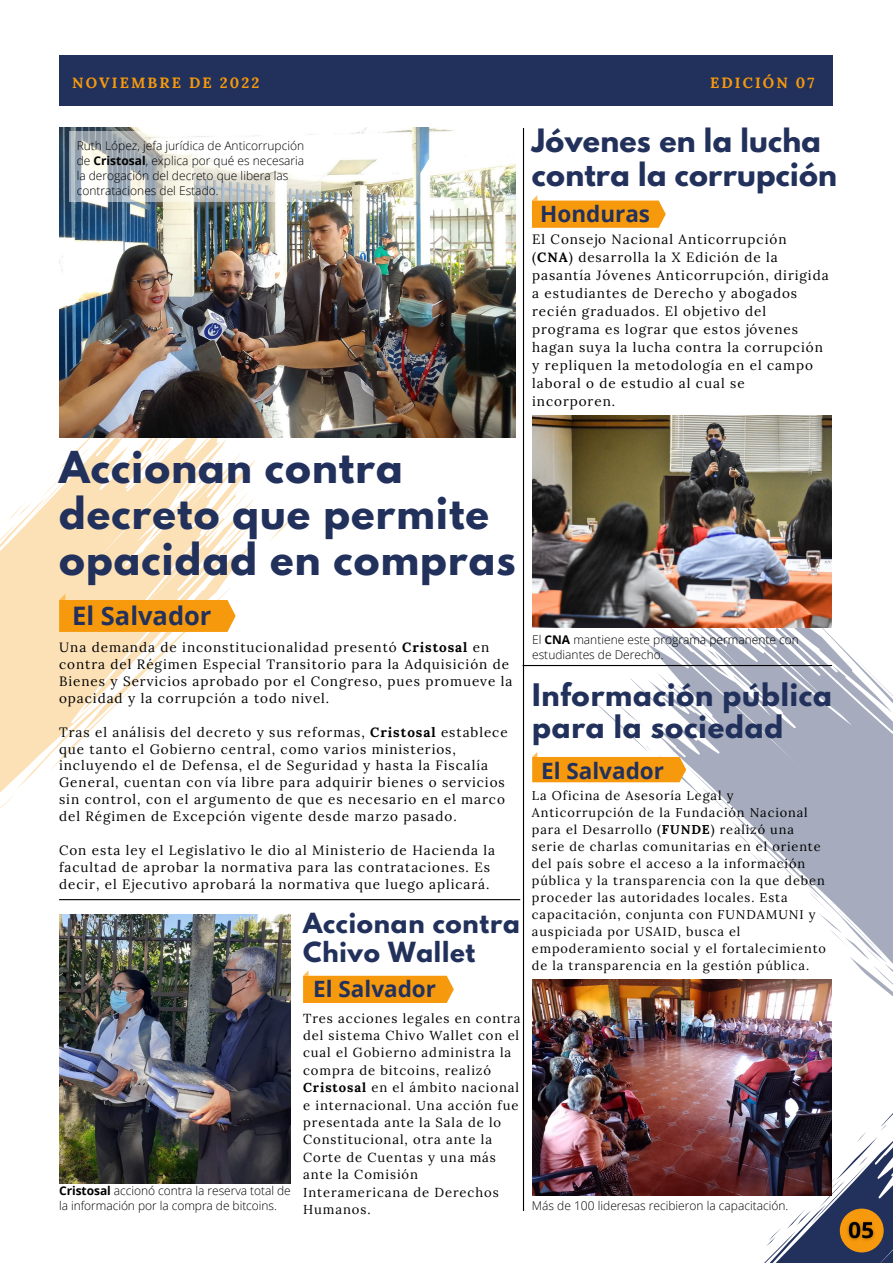
<style>
.page{position:relative;width:893px;height:1264px;background:#fff}
.page>*{position:absolute;margin:0;border:0;box-sizing:border-box;transform-origin:0 0}
.t1{font:700 39px/46px "League Spartan";letter-spacing:.03em;color:#22315c}
.t2{font:700 28.5px/33.8px "League Spartan";letter-spacing:.01em;color:#22315c}
.t3{font:700 27.45px/32.1px "League Spartan";letter-spacing:.03em;color:#22315c}
.t4{font:700 25.5px "Open Sans";color:#22315c}
.t5{font:700 24.6px/28.8px "League Spartan";letter-spacing:.03em;color:#22315c}
.t6{font:700 22.5px "Open Sans";color:#22315c}
.t7{font:700 14.85px "Lora";letter-spacing:.14em;color:#f7990c}
.t8{font:13.5px/16.8px "Lora";letter-spacing:.07em;color:#000}
.t9{font:13.05px/17.4px "Lora";letter-spacing:.07em;color:#000}
.t10{font:12.75px/17px "Lora";letter-spacing:.07em;color:#000}
.t11{font:300 12px/15px "Open Sans";color:#000}
.s1{font-weight:700}
</style>
<div class="page">
<svg style="left:0;top:438px;width:300px;height:371px"></svg>
<svg style="left:666px;top:1070px;width:227px;height:192px"></svg>
<svg style="left:839px;top:1208px;width:44px;height:44px"></svg>
<img style="left:842px;top:1208px;width:37px;height:43px">
<img style="left:59px;top:127px;width:456px;height:311px">
<hr style="left:59px;top:899px;width:461px;height:1px;background:#000">
<svg style="left:69px;top:131px;width:252px;height:71px"></svg>
<hr style="left:523px;top:128px;width:1px;height:1082px;background:#000">
<img style="left:59px;top:914px;width:232px;height:269px">
<svg style="left:303px;top:970px;width:151px;height:32px"></svg>
<img style="left:532px;top:415px;width:299px;height:136px">
<svg style="left:532px;top:195px;width:133px;height:33px"></svg>
<hr style="left:522px;top:665px;width:309px;height:1px;background:#000">
<svg style="left:532px;top:551px;width:360px;height:492px"></svg>
<img style="left:532px;top:979px;width:299px;height:216px">
<div style="left:59px;top:56px;width:773px;height:49px;background:#22315c"></div>
<p class="t7" style="left:72px;top:73px;width:189px">NOVIEMBRE DE 2022</p>
<p class="t7" style="left:710px;top:73px;width:106px">EDICIÓN 07</p>
<p class="t11" style="left:77px;top:138px;width:229px">Ruth López, jefa jurídica de Anticorrupción de <span class="s1">Cristosal</span>, explica por qué es necesaria la derogación del decreto que libera las contrataciones del Estado.</p>
<h2 class="t2" style="left:532px;top:127px;width:306px">Jóvenes en la lucha contra la corrupción</h2>
<h3 class="t6" style="left:540px;top:198px;width:111px">Honduras</h3>
<p class="t8" style="left:532px;top:230px;width:298px;line-height:18px">El Consejo Nacional Anticorrupción (<span class="s1">CNA</span>) desarrolla la X Edición de la pasantía Jóvenes Anticorrupción, dirigida a estudiantes de Derecho y abogados recién graduados. El objetivo del programa es lograr que estos jóvenes hagan suya la lucha contra la corrupción y repliquen la metodología en el campo laboral o de estudio al cual se incorporen.</p>
<h1 class="t1" style="left:59px;top:449px;width:458px">Accionan contra decreto que permite opacidad en compras</h1>
<h3 class="t4" style="left:72px;top:597px;width:141px">El Salvador</h3>
<p class="t8" style="left:59px;top:639px;width:455px">Una demanda de inconstitucionalidad presentó <span class="s1">Cristosal</span> en contra del Régimen Especial Transitorio para la Adquisición de Bienes y Servicios aprobado por el Congreso, pues promueve la opacidad y la corrupción a todo nivel.</p>
<p class="t8" style="left:59px;top:723px;width:450px">Tras el análisis del decreto y sus reformas, <span class="s1">Cristosal</span> establece que tanto el Gobierno central, como varios ministerios, incluyendo el de Defensa, el de Seguridad y hasta la Fiscalía General, cuentan con vía libre para adquirir bienes o servicios sin control, con el argumento de que es necesario en el marco del Régimen de Excepción vigente desde marzo pasado.</p>
<p class="t8" style="left:59px;top:841px;width:437px">Con esta ley el Legislativo le dio al Ministerio de Hacienda la facultad de aprobar la normativa para las contrataciones. Es decir, el Ejecutivo aprobará la normativa que luego aplicará.</p>
<h3 class="t5" style="left:303px;top:912px;width:218px">Accionan contra<br>Chivo Wallet</h3>
<p class="t11" style="left:59px;top:1182px;width:233px"><span class="s1">Cristosal</span> accionó contra la reserva total de la información por la compra de bitcoins.</p>
<h3 class="t6" style="left:313px;top:973px;width:124px">El Salvador</h3>
<p class="t9" style="left:303px;top:1009px;width:219px">Tres acciones legales en contra del sistema Chivo Wallet con el cual el Gobierno administra la compra de bitcoins, realizó<br><span class="s1">Cristosal</span> en el ámbito nacional e internacional. Una acción fue presentada ante la Sala de lo<br>Constitucional, otra ante la<br>Corte de Cuentas y una más ante la Comisión<br>Interamericana de Derechos<br>Humanos.</p>
<p class="t11" style="left:532px;top:632px;width:268px">El <span class="s1">CNA</span> mantiene este programa permanente con estudiantes de Derecho.</p>
<h3 class="t3" style="left:532px;top:682px;width:301px">Información pública para la sociedad</h3>
<h3 class="t6" style="left:541px;top:754px;width:124px">El Salvador</h3>
<p class="t10" style="left:532px;top:787px;width:295px">La Oficina de Asesoría Legal y Anticorrupción de la Fundación Nacional para el Desarrollo (<span class="s1">FUNDE</span>) realizó una serie de charlas comunitarias en el oriente del país sobre el acceso a la información pública y la transparencia con la que deben proceder las autoridades locales. Esta capacitación, conjunta con FUNDAMUNI y auspiciada por USAID, busca el empoderamiento social y el fortalecimiento de la transparencia en la gestión pública.</p>
<p class="t11" style="left:532px;top:1197px;width:258px">Más de 100 lideresas recibieron la capacitación.</p>
</div>
